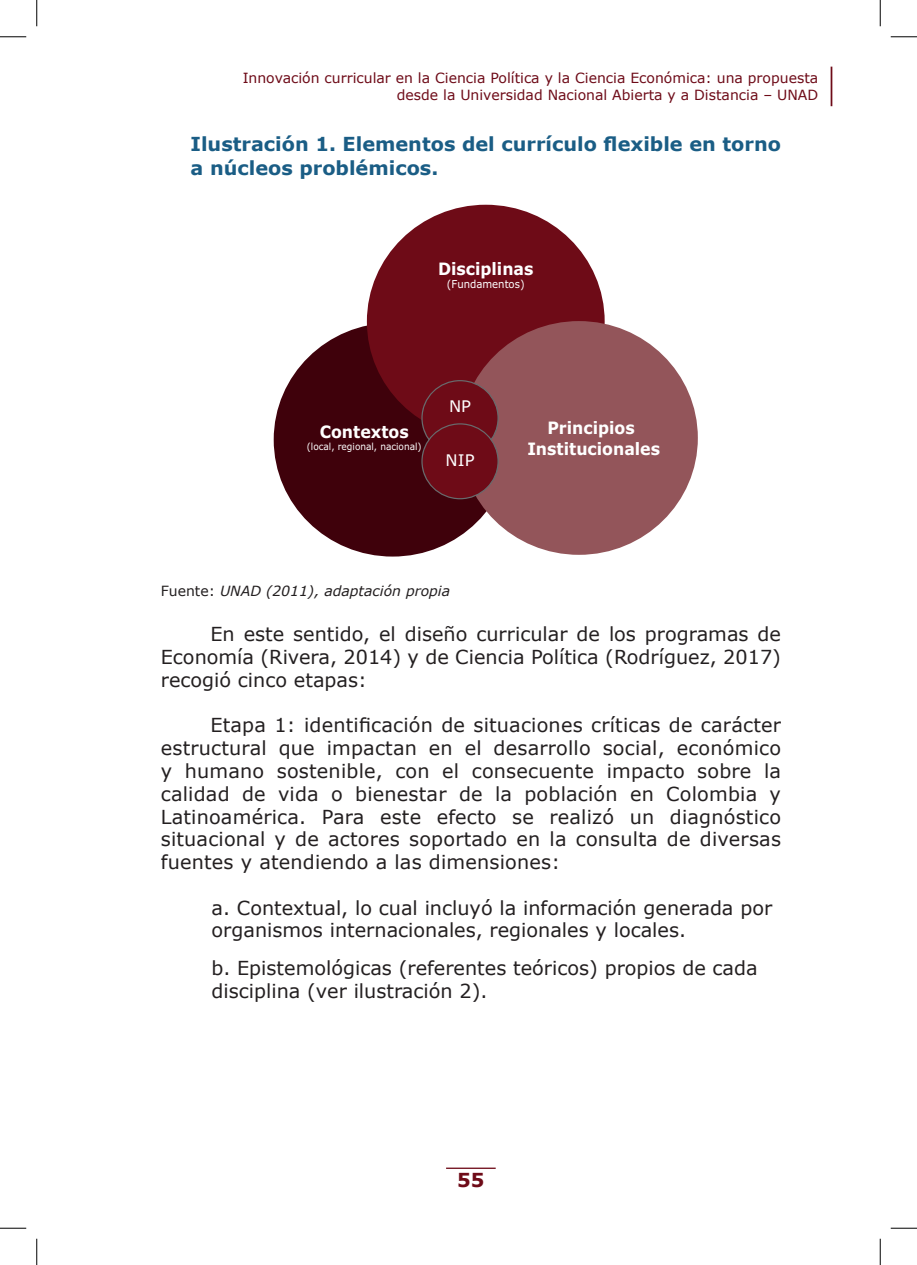
<style>
.page{position:relative;width:917px;height:1265px;background:#fff}
.page>*{position:absolute;margin:0;border:0;box-sizing:border-box;transform-origin:0 0}
.t1{font:19.25px/22.8px "Verdana";color:#231f20;text-align:justify}
.t2{font:700 19.25px/24.5px "Verdana";color:#1a5d85}
.t3{font:700 19.25px "Verdana";color:#6e0b18}
.t4{font:700 16.97px/20.5px "Verdana";color:#fff;text-align:center;scale:.93 1}
.t5{font:16.1px "Verdana";color:#fff}
.t6{font:14px/16.8px "Verdana";color:#6e0b18;text-align:right}
.t7{font:italic 14px "Verdana";color:#231f20}
.t8{font:10.85px "Verdana";color:#fff;scale:.93 1}
.t9{font:9.62px "Verdana";color:#fff;scale:.93 1}
.s1{font-style:normal}
</style>
<div class="page">
<hr style="left:830px;top:67px;width:2px;height:39px;background:#6e0b18">
<hr style="left:446px;top:1167px;width:50px;height:1px;background:#6e0b18">
<div style="left:274px;top:323px;width:237px;height:233px;background:#3f010b;border-radius:50%"></div>
<div style="left:367px;top:205px;width:238px;height:233px;background:#6e0b17;border-radius:50%"></div>
<div style="left:460px;top:321px;width:238px;height:233px;background:#93555a;border-radius:50%"></div>
<svg style="left:421px;top:380px;width:78px;height:119px"></svg>
<svg style="left:0;top:36px;width:26px;height:1px"></svg>
<svg style="left:891px;top:36px;width:26px;height:1px"></svg>
<svg style="left:0;top:1227px;width:26px;height:1px"></svg>
<svg style="left:891px;top:1227px;width:26px;height:1px"></svg>
<svg style="left:36px;top:0;width:1px;height:26px"></svg>
<svg style="left:36px;top:1238px;width:1px;height:26px"></svg>
<svg style="left:880px;top:0;width:1px;height:26px"></svg>
<svg style="left:880px;top:1238px;width:1px;height:26px"></svg>
<p class="t6" style="left:243px;top:69px;width:577px">Innovación curricular en la Ciencia Política y la Ciencia Económica: una propuesta desde la Universidad Nacional Abierta y a Distancia – UNAD</p>
<p class="t2" style="left:191px;top:131px;width:592px">Ilustración 1. Elementos del currículo flexible en torno a núcleos problémicos.</p>
<p class="t4" style="left:438px;top:258px;width:104px">Disciplinas</p>
<p class="t8" style="left:447px;top:277px;width:85px">(Fundamentos)</p>
<p class="t4" style="left:320px;top:421px;width:97px">Contextos</p>
<p class="t9" style="left:307px;top:439px;width:125px">(local, regional, nacional)</p>
<p class="t5" style="left:449px;top:395px;width:24px">NP</p>
<p class="t5" style="left:446px;top:449px;width:30px">NIP</p>
<p class="t4" style="left:527px;top:417px;width:144px">Principios<br>Institucionales</p>
<p class="t7" style="left:161px;top:581px;width:291px"><span class="s1">Fuente:</span> UNAD (2011), adaptación propia</p>
<p class="t1" style="left:161px;top:622px;width:622px;text-indent:50px">En este sentido, el diseño curricular de los programas de Economía (Rivera, 2014) y de Ciencia Política (Rodríguez, 2017) recogió cinco etapas:</p>
<p class="t1" style="left:161px;top:713px;width:622px;text-indent:50px">Etapa 1: identificación de situaciones críticas de carácter estructural que impactan en el desarrollo social, económico y humano sostenible, con el consecuente impacto sobre la calidad de vida o bienestar de la población en Colombia y Latinoamérica. Para este efecto se realizó un diagnóstico situacional y de actores soportado en la consulta de diversas fuentes y atendiendo a las dimensiones:</p>
<p class="t1" style="left:212px;top:895px;width:562px">a. Contextual, lo cual incluyó la información generada por organismos internacionales, regionales y locales.</p>
<p class="t1" style="left:212px;top:956px;width:548px">b. Epistemológicas (referentes teóricos) propios de cada disciplina (ver ilustración 2).</p>
<p class="t3" style="left:457px;top:1166px;width:29px">55</p>
</div>
